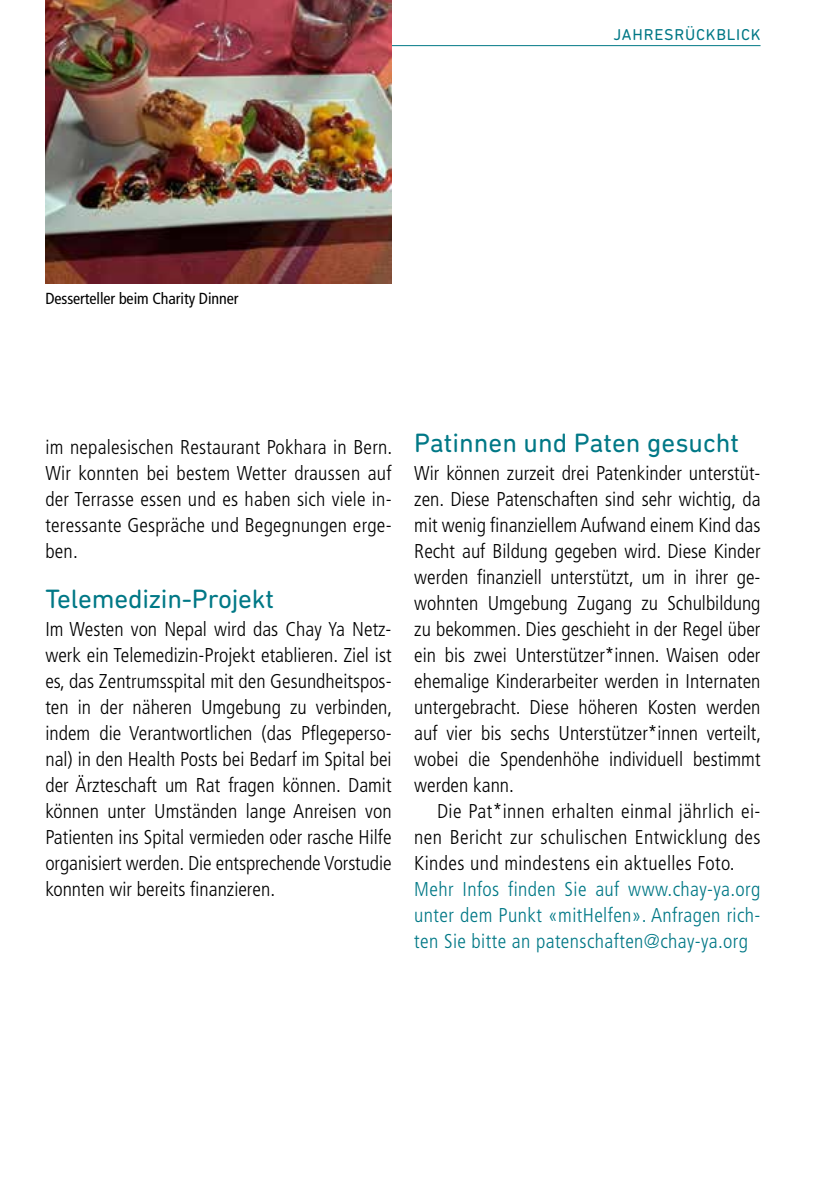
<style>
.page{position:relative;width:840px;height:1191px;background:#fff}
.page>*{position:absolute;margin:0;border:0;box-sizing:border-box;transform-origin:0 0}
.t1{font:27px "DIN Next Rounded LT Pro";letter-spacing:-.01em;color:#007886}
.t2{font:300 condensed 20px/26px "Frutiger LT Std";color:#000;text-align:justify}
.t3{font:300 condensed 20px/26px "Frutiger LT Std";letter-spacing:.02em;color:#007886;text-align:justify}
.t4{font:condensed 16px "Frutiger LT Std";letter-spacing:-.005em;color:#000}
.t5{font:16px "DIN Next Rounded LT Pro";letter-spacing:.05em;color:#007886}
</style>
<div class="page">
<hr style="left:113px;top:45px;width:647px;height:1px;background:#007886">
<img style="left:45px;top:0;width:346px;height:283px">
<p class="t5" style="left:613px;top:26px;width:148px">JAHRESRÜCKBLICK</p>
<p class="t4" style="left:45px;top:289px;width:194px">Desserteller beim Charity Dinner</p>
<p class="t2" style="left:45px;top:434px;width:348px">im nepalesischen Restaurant Pokhara in Bern.<br>Wir konnten bei bestem Wetter draussen auf der Terrasse essen und es haben sich viele in&shy;teressante Gespräche und Begegnungen erge&shy;ben.</p>
<h1 class="t1" style="left:45px;top:583px;width:230px">Telemedizin-Projekt</h1>
<p class="t2" style="left:45px;top:616px;width:348px">Im Westen von Nepal wird das Chay Ya Netz&shy;werk ein Telemedizin-Projekt etablieren. Ziel ist es, das Zentrumsspital mit den Gesundheitspos&shy;ten in der näheren Umgebung zu verbinden, indem die Verantwortlichen (das Pflegeperso&shy;nal) in den Health Posts bei Bedarf im Spital bei der Ärzteschaft um Rat fragen können. Damit können unter Umständen lange Anreisen von Patienten ins Spital vermieden oder rasche Hilfe organisiert werden. Die entsprechende Vorstudie konnten wir bereits finanzieren.</p>
<h1 class="t1" style="left:414px;top:427px;width:326px">Patinnen und Paten gesucht</h1>
<p class="t2" style="left:414px;top:460px;width:348px">Wir können zurzeit drei Patenkinder unterstüt&shy;zen. Diese Patenschaften sind sehr wichtig, da mit wenig finanziellem Aufwand einem Kind das Recht auf Bildung gegeben wird. Diese Kinder werden finanziell unterstützt, um in ihrer ge&shy;wohnten Umgebung Zugang zu Schulbildung zu bekommen. Dies geschieht in der Regel über ein bis zwei Unterstützer*innen. Waisen oder ehemalige Kinderarbeiter werden in Internaten untergebracht. Diese höheren Kosten werden auf vier bis sechs Unterstützer*innen verteilt, wobei die Spendenhöhe individuell bestimmt werden kann.</p>
<p class="t2" style="left:414px;top:798px;width:347px;text-indent:23px">Die Pat*innen erhalten einmal jährlich ei&shy;nen Bericht zur schulischen Entwicklung des Kindes und mindestens ein aktuelles Foto.</p>
<p class="t3" style="left:414px;top:876px;width:347px">Mehr Infos finden Sie auf www.chay-ya.org unter dem Punkt «mitHelfen». Anfragen rich&shy;ten Sie bitte an patenschaften@chay-ya.org</p>
</div>
